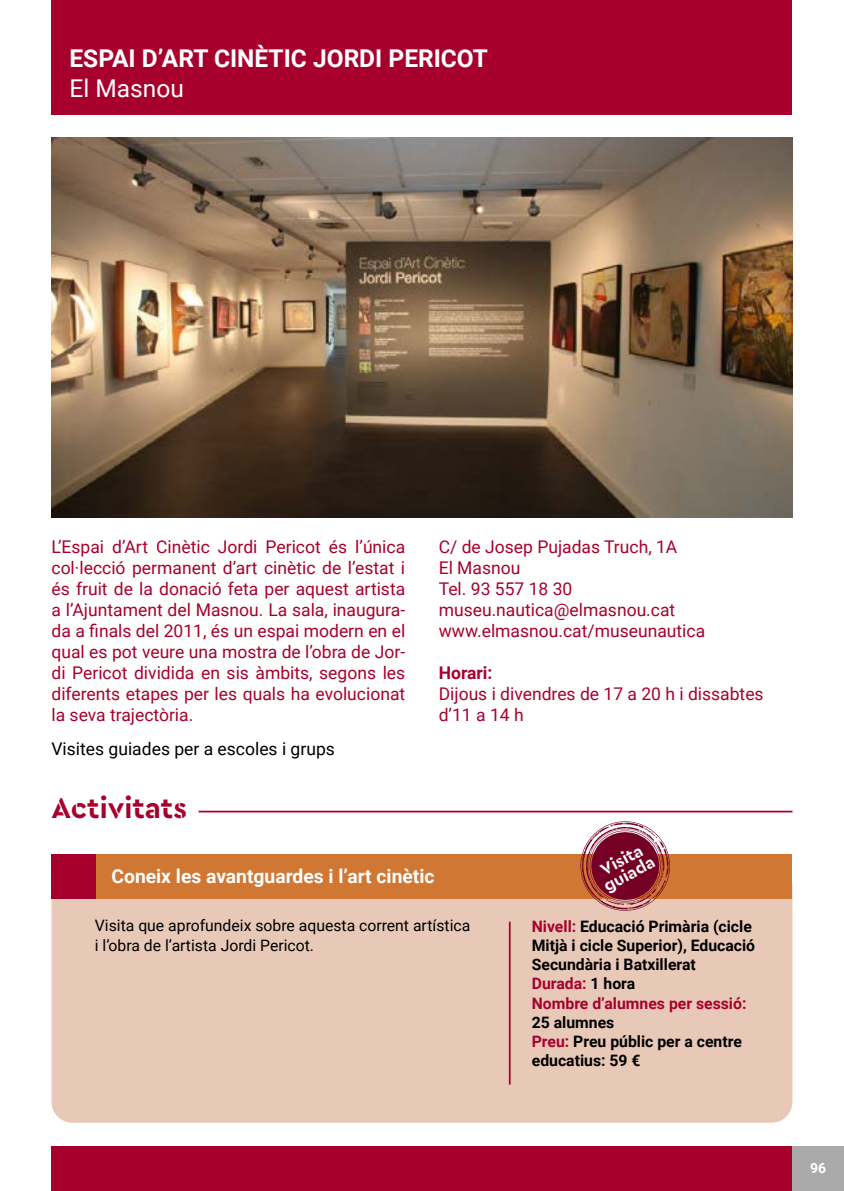
<style>
.page{position:relative;width:844px;height:1191px;background:#fff}
.page>*{position:absolute;margin:0;border:0;box-sizing:border-box;transform-origin:0 0}
.t1{font:700 29.75px "Cera Stencil";color:#a8002d}
.t2{font:700 24.5px "Roboto";color:#fff}
.t3{font:24.5px "Roboto";color:#fff}
.t4{font:700 19.25px "Roboto";color:#fff}
.t5{font:17.5px/21px "Roboto";color:#a8002d}
.t6{font:17.5px "Roboto";color:#000}
.t7{font:700 17.5px "Roboto";color:#a8002d}
.t8{font:700 17.32px/15.8px "Cera Stencil";color:#fff}
.t9{font:700 15.75px/19.2px "Roboto";color:#000}
.t10{font:15.75px/19.2px "Roboto";color:#000}
.t11{font:700 14px "Roboto";color:#fff}
.s1{color:#a8002d}
</style>
<div class="page">
<div style="left:792px;top:1146px;width:51px;height:45px;background:#aaa"></div>
<div style="left:51px;top:866px;width:741px;height:256px;background:#e8c8b7;border-radius:21px"></div>
<div style="left:51px;top:854px;width:741px;height:44px;background:#d07733"></div>
<div style="left:51px;top:0;width:741px;height:114px;background:#a8002d"></div>
<img style="left:51px;top:137px;width:741px;height:380px">
<div style="left:51px;top:1146px;width:741px;height:45px;background:#a8002d"></div>
<svg style="left:578px;top:821px;width:93px;height:90px"></svg>
<div style="left:51px;top:854px;width:45px;height:44px;background:#a8002d"></div>
<hr style="left:508px;top:921px;width:2px;height:163px;background:#a8002d">
<hr style="left:198px;top:810px;width:594px;height:2px;background:#a8002d">
<h2 class="t2" style="left:69px;top:41px;width:420px">ESPAI D’ART CINÈTIC JORDI PERICOT</h2>
<h2 class="t3" style="left:69px;top:71px;width:116px">El Masnou</h2>
<p class="t5" style="left:51px;top:536px;width:355px;text-align:justify">L’Espai d’Art Cinètic Jordi Pericot és l’única col·lecció permanent d’art cinètic de l’estat i és fruit de la donació feta per aquest artista a l’Ajuntament del Masnou. La sala, inaugura&shy;da a finals del 2011, és un espai modern en el qual es pot veure una mostra de l’obra de Jor&shy;di Pericot dividida en sis àmbits, segons les diferents etapes per les quals ha evolucionat la seva trajectòria.</p>
<p class="t6" style="left:51px;top:736px;width:285px">Visites guiades per a escoles i grups</p>
<h1 class="t1" style="left:51px;top:788px;width:137px">Activitats</h1>
<p class="t5" style="left:438px;top:536px;width:268px">C/ de Josep Pujadas Truch, 1A<br>El Masnou<br>Tel. 93 557 18 30 museu.nautica@elmasnou.cat www.elmasnou.cat/museunautica</p>
<p class="t7" style="left:438px;top:661px;width:55px">Horari:</p>
<p class="t5" style="left:438px;top:683px;width:326px">Dijous i divendres de 17 a 20 h i dissabtes d’11 a 14 h</p>
<p class="t4" style="left:111px;top:862px;width:324px">Coneix les avantguardes i l’art cinètic</p>
<p class="t8" style="left:593px;top:865px;width:57px;rotate:-28deg">Visita guiada</p>
<p class="t10" style="left:95px;top:915px;width:377px">Visita que aprofundeix sobre aquesta corrent artística i l’obra de l’artista Jordi Pericot.</p>
<p class="t9" style="left:531px;top:915px;width:225px"><span class="s1">Nivell:</span> Educació Primària (cicle<br>Mitjà i cicle Superior), Educació<br>Secundària i Batxillerat<br><span class="s1">Durada:</span> 1 hora<br><span class="s1">Nombre d’alumnes per sessió:</span></p>
<p class="t9" style="left:531px;top:1012px;width:211px">25 alumnes<br><span class="s1">Preu:</span> Preu públic per a centre educatius: 59 €</p>
<p class="t11" style="left:810px;top:1158px;width:18px">96</p>
</div>
